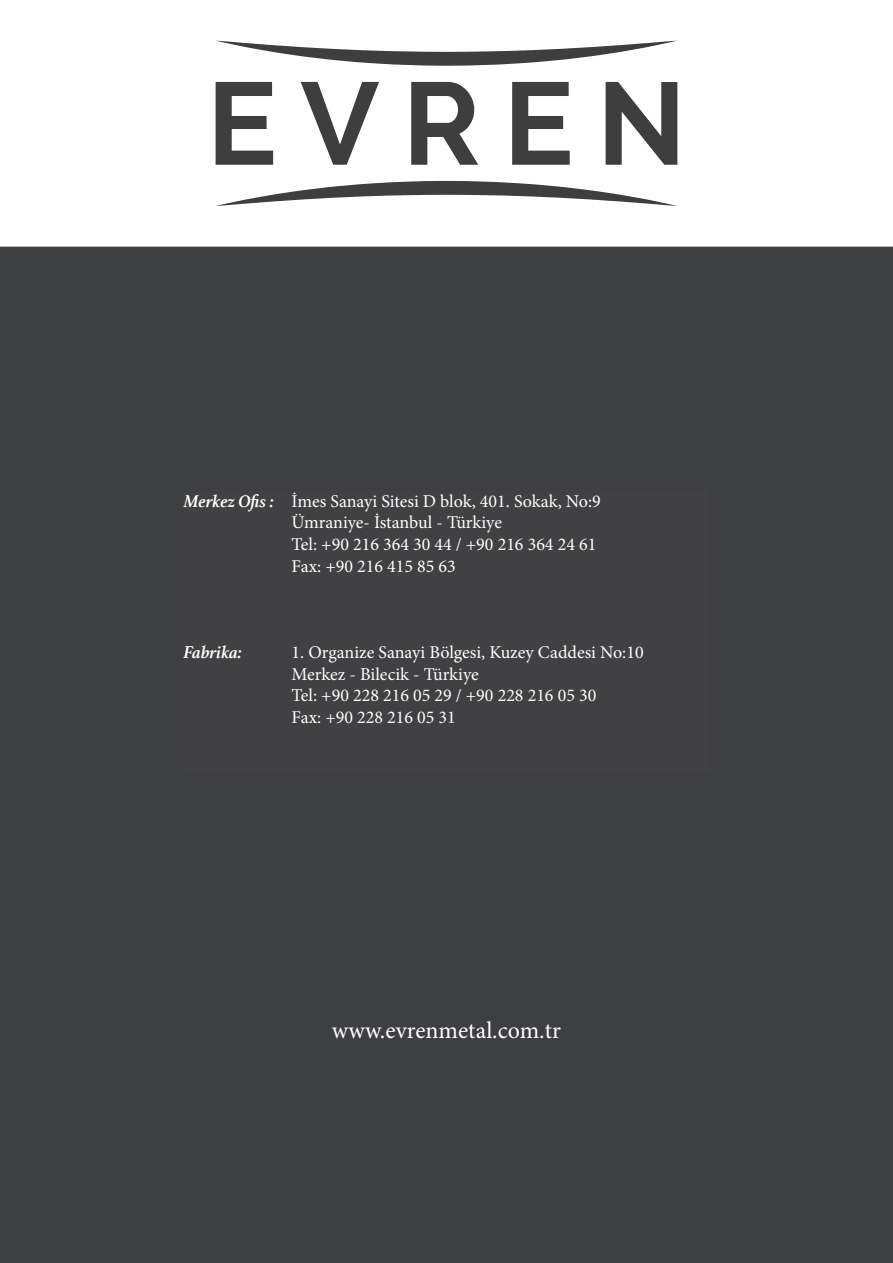
<style>
.page{position:relative;width:893px;height:1263px;background:#3e3f43}
.page>*{position:absolute;margin:0;border:0;box-sizing:border-box;transform-origin:0 0}
.t1{font:23.85px "Minion Pro";color:#fff}
.t2{font:18px "Minion Pro";color:#fff}
.t3{font:italic 700 18px "Athelas";color:#fff}
.s1{font-family:"Athelas";font-weight:700;font-style:italic}
</style>
<div class="page">
<div style="left:1px;top:1px;width:891px;height:245px;background:#fff"></div>
<svg style="left:216px;top:82px;width:57px;height:83px"></svg>
<svg style="left:301px;top:82px;width:78px;height:83px"></svg>
<svg style="left:411px;top:82px;width:67px;height:83px"></svg>
<svg style="left:512px;top:82px;width:58px;height:83px"></svg>
<svg style="left:606px;top:82px;width:71px;height:83px"></svg>
<svg style="left:217px;top:41px;width:459px;height:25px"></svg>
<svg style="left:216px;top:181px;width:461px;height:25px"></svg>
<div style="left:0;top:0;width:893px;height:247px;border:2px solid #fff"></div>
<p class="t2" style="left:184px;top:489px;width:419px"><span class="s1">Merkez Ofis :</span> İmes Sanayi Sitesi D blok, 401. Sokak, No:9</p>
<p class="t2" style="left:292px;top:510px;width:212px">Ümraniye- İstanbul - Türkiye</p>
<p class="t2" style="left:292px;top:532px;width:306px">Tel: +90 216 364 30 44 / +90 216 364 24 61</p>
<p class="t2" style="left:292px;top:554px;width:166px">Fax: +90 216 415 85 63</p>
<p class="t3" style="left:184px;top:638px;width:60px">Fabrika:</p>
<p class="t2" style="left:292px;top:640px;width:354px">1. Organize Sanayi Bölgesi, Kuzey Caddesi No:10</p>
<p class="t2" style="left:292px;top:662px;width:189px">Merkez - Bilecik - Türkiye</p>
<p class="t2" style="left:292px;top:683px;width:306px">Tel: +90 228 216 05 29 / +90 228 216 05 30</p>
<p class="t2" style="left:292px;top:705px;width:166px">Fax: +90 228 216 05 31</p>
<p class="t1" style="left:332px;top:1014px;width:231px">www.evrenmetal.com.tr</p>
</div>
